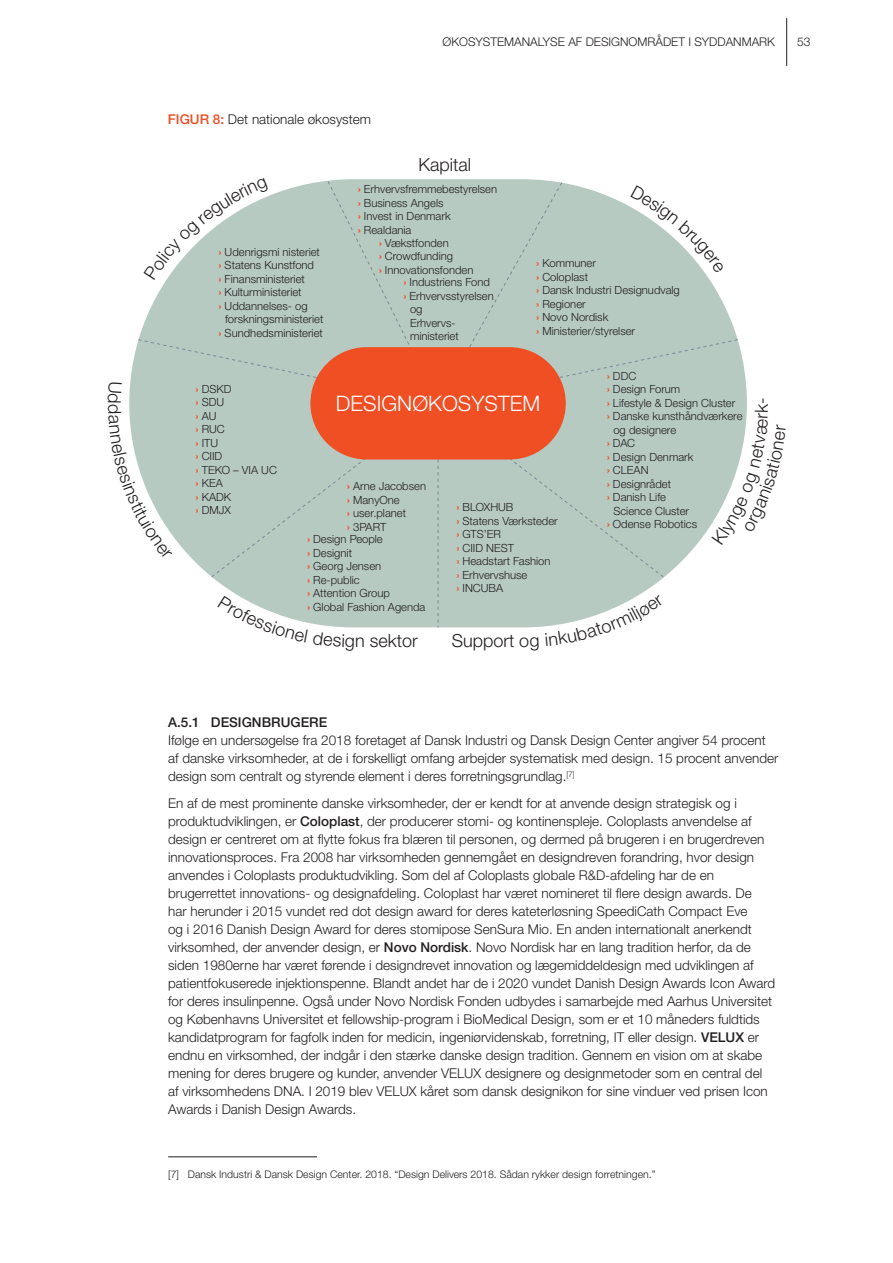
<style>
.page{position:relative;width:893px;height:1263px;background:#fff}
.page>*{position:absolute;margin:0;border:0;box-sizing:border-box;transform-origin:0 0}
.t1{font:300 21.3px "Helvetica Neue LT Std";color:#fff}
.t2{font:300 18px "Helvetica Neue LT Std";color:#231f20}
.P_Body_text{font:300 13.5px/18px "Helvetica Neue LT Std";color:#231f20}
.t3{font:500 13.5px "Helvetica Neue LT Std";color:#231f20}
.t4{font:300 12px "Helvetica Neue LT Std";color:#231f20}
.t5{font:300 11.25px/13.5px "Helvetica Neue LTW1 G";color:#231f20}
.P_footnote{font:300 10.5px "Helvetica Neue LT Std";color:#231f20}
.P_Body_text-2{font:300 7.8px "Helvetica Neue LT Std";color:#231f20}
.s1{font-weight:500;color:#f04e23}
.s2{font-family:"Helvetica Neue LT Std";font-weight:700;color:#f04f24}
.s3{font-weight:500}
</style>
<div class="page">
<hr style="left:786px;top:18px;width:1px;height:48px;background:#231f20">
<hr style="left:168px;top:1156px;width:149px;height:1px;background:#231f20">
<svg style="left:129px;top:179px;width:618px;height:449px"></svg>
<h2 class="P_Body_text" style="left:168px;top:110px;width:205px"><span class="s1">FIGUR 8:</span> Det nationale økosystem</h2>
<p class="t4" style="left:442px;top:35px;width:334px">ØKOSYSTEMANALYSE AF DESIGNOMRÅDET I SYDDANMARK</p>
<p class="t4" style="left:797px;top:35px;width:15px">53</p>
<p class="t2" style="left:418px;top:153px;width:54px">Kapital</p>
<p class="t5" style="left:219px;top:245px;width:103px"><span class="s2">›</span> Udenrigsmi nisteriet</p>
<p class="t5" style="left:219px;top:258px;width:97px"><span class="s2">›</span> Statens Kunstfond</p>
<p class="t5" style="left:219px;top:272px;width:88px"><span class="s2">›</span> Finansministeriet</p>
<p class="t5" style="left:219px;top:285px;width:84px"><span class="s2">›</span> Kulturministeriet</p>
<p class="t5" style="left:219px;top:299px;width:90px"><span class="s2">›</span> Uddannelses- og</p>
<p class="t5" style="left:225px;top:312px;width:100px">forskningsministeriet</p>
<p class="t5" style="left:219px;top:326px;width:106px"><span class="s2">›</span> Sundhedsministeriet</p>
<p class="t5" style="left:358px;top:183px;width:141px"><span class="s2">›</span> Erhvervsfremmebestyrelsen <span class="s2">›</span> Business Angels<br><span class="s2">›</span> Invest in Denmark<br><span class="s2">›</span> Realdania</p>
<p class="t5" style="left:379px;top:236px;width:96px"><span class="s2">›</span> Vækstfonden<br><span class="s2">›</span> Crowdfunding<br><span class="s2">›</span> Innovationsfonden</p>
<p class="t5" style="left:404px;top:275px;width:88px"><span class="s2">›</span> Industriens Fond</p>
<p class="t5" style="left:404px;top:289px;width:91px"><span class="s2">›</span> Erhvervsstyrelsen</p>
<p class="t5" style="left:410px;top:302px;width:14px">og</p>
<p class="t5" style="left:410px;top:316px;width:47px">Erhvervs-</p>
<p class="t5" style="left:410px;top:329px;width:50px">ministeriet</p>
<p class="t5" style="left:536px;top:256px;width:145px"><span class="s2">›</span> Kommuner<br><span class="s2">›</span> Coloplast<br><span class="s2">›</span> Dansk Industri Designudvalg <span class="s2">›</span> Regioner<br><span class="s2">›</span> Novo Nordisk<br><span class="s2">›</span> Ministerier/styrelser</p>
<p class="t5" style="left:196px;top:382px;width:83px"><span class="s2">›</span> DSKD<br><span class="s2">›</span> SDU<br><span class="s2">›</span> AU<br><span class="s2">›</span> RUC<br><span class="s2">›</span> ITU<br><span class="s2">›</span> CIID<br><span class="s2">›</span> TEKO – VIA UC <span class="s2">›</span> KEA<br><span class="s2">›</span> KADK<br><span class="s2">›</span> DMJX</p>
<p class="t1" style="left:336px;top:391px;width:206px">DESIGNØKOSYSTEM</p>
<p class="t5" style="left:347px;top:479px;width:80px"><span class="s2">›</span> Arne Jacobsen <span class="s2">›</span> ManyOne<br><span class="s2">›</span> user.planet<br><span class="s2">›</span> 3PART</p>
<p class="t5" style="left:307px;top:533px;width:120px"><span class="s2">›</span> Design People<br><span class="s2">›</span> Designit<br><span class="s2">›</span> Georg Jensen<br><span class="s2">›</span> Re-public<br><span class="s2">›</span> Attention Group<br><span class="s2">›</span> Global Fashion Agenda</p>
<p class="t2" style="left:355px;top:629px;width:64px">n sektor</p>
<p class="t5" style="left:457px;top:501px;width:102px"><span class="s2">›</span> BLOXHUB<br><span class="s2">›</span> Statens Værksteder <span class="s2">›</span> GTS’ER<br><span class="s2">›</span> CIID NEST<br><span class="s2">›</span> Headstart Fashion<br><span class="s2">›</span> Erhvervshuse<br><span class="s2">›</span> INCUBA</p>
<p class="t2" style="left:452px;top:629px;width:79px">Support o</p>
<p class="t5" style="left:607px;top:369px;width:31px"><span class="s2">›</span> DDC</p>
<p class="t5" style="left:607px;top:382px;width:75px"><span class="s2">›</span> Design Forum</p>
<p class="t5" style="left:607px;top:396px;width:130px"><span class="s2">›</span> Lifestyle &amp; Design Cluster</p>
<p class="t5" style="left:607px;top:409px;width:137px"><span class="s2">›</span> Danske kunsthåndværkere</p>
<p class="t5" style="left:613px;top:423px;width:64px">og designere</p>
<p class="t5" style="left:607px;top:436px;width:30px"><span class="s2">›</span> DAC</p>
<p class="t5" style="left:607px;top:450px;width:88px"><span class="s2">›</span> Design Denmark</p>
<p class="t5" style="left:607px;top:463px;width:43px"><span class="s2">›</span> CLEAN</p>
<p class="t5" style="left:607px;top:477px;width:65px"><span class="s2">›</span> Designrådet</p>
<p class="t5" style="left:607px;top:490px;width:60px"><span class="s2">›</span> Danish Life</p>
<p class="t5" style="left:613px;top:504px;width:77px">Science Cluster</p>
<p class="t5" style="left:607px;top:517px;width:92px"><span class="s2">›</span> Odense Robotics</p>
<h3 class="t3" style="left:168px;top:714px;width:161px">A.5.1 DESIGNBRUGERE</h3>
<h2 class="P_Body_text" style="left:168px;top:731px;width:612px">Ifølge en undersøgelse fra 2018 foretaget af Dansk Industri og Dansk Design Center angiver 54 procent af danske virksomheder, at de i forskelligt omfang arbejder systematisk med design. 15 procent anvender design som centralt og styrende element i deres forretningsgrundlag.</h2>
<h2 class="P_Body_text-2" style="left:566px;top:769px;width:10px">[7]</h2>
<h2 class="P_Body_text" style="left:168px;top:794px;width:609px">En af de mest prominente danske virksomheder, der er kendt for at anvende design strategisk og i produktudviklingen, er <span class="s3">Coloplast</span>, der producerer stomi- og kontinenspleje. Coloplasts anvendelse af design er centreret om at flytte fokus fra blæren til personen, og dermed på brugeren i en brugerdreven innovationsproces. Fra 2008 har virksomheden gennemgået en designdreven forandring, hvor design anvendes i Coloplasts produktudvikling. Som del af Coloplasts globale R&amp;D-afdeling har de en brugerrettet innovations- og designafdeling. Coloplast har været nomineret til flere design awards. De<br>har herunder i 2015 vundet red dot design award for deres kateterløsning SpeediCath Compact Eve<br>og i 2016 Danish Design Award for deres stomipose SenSura Mio. En anden internationalt anerkendt virksomhed, der anvender design, er <span class="s3">Novo Nordisk</span>. Novo Nordisk har en lang tradition herfor, da de siden 1980erne har været førende i designdrevet innovation og lægemiddeldesign med udviklingen af patientfokuserede injektionspenne. Blandt andet har de i 2020 vundet Danish Design Awards Icon Award for deres insulinpenne. Også under Novo Nordisk Fonden udbydes i samarbejde med Aarhus Universitet og Københavns Universitet et fellowship-program i BioMedical Design, som er et 10 måneders fuldtids kandidatprogram for fagfolk inden for medicin, ingeniørvidenskab, forretning, IT eller design. <span class="s3">VELUX</span> er endnu en virksomhed, der indgår i den stærke danske design tradition. Gennem en vision om at skabe mening for deres brugere og kunder, anvender VELUX designere og designmetoder som en central del af virksomhedens DNA. I 2019 blev VELUX kåret som dansk designikon for sine vinduer ved prisen Icon Awards i Danish Design Awards.</h2>
<p class="P_footnote" style="left:168px;top:1168px;width:489px">[7] Dansk Industri &amp; Dansk Design Center. 2018. “Design Delivers 2018. Sådan rykker design forretningen.”</p>
</div>
